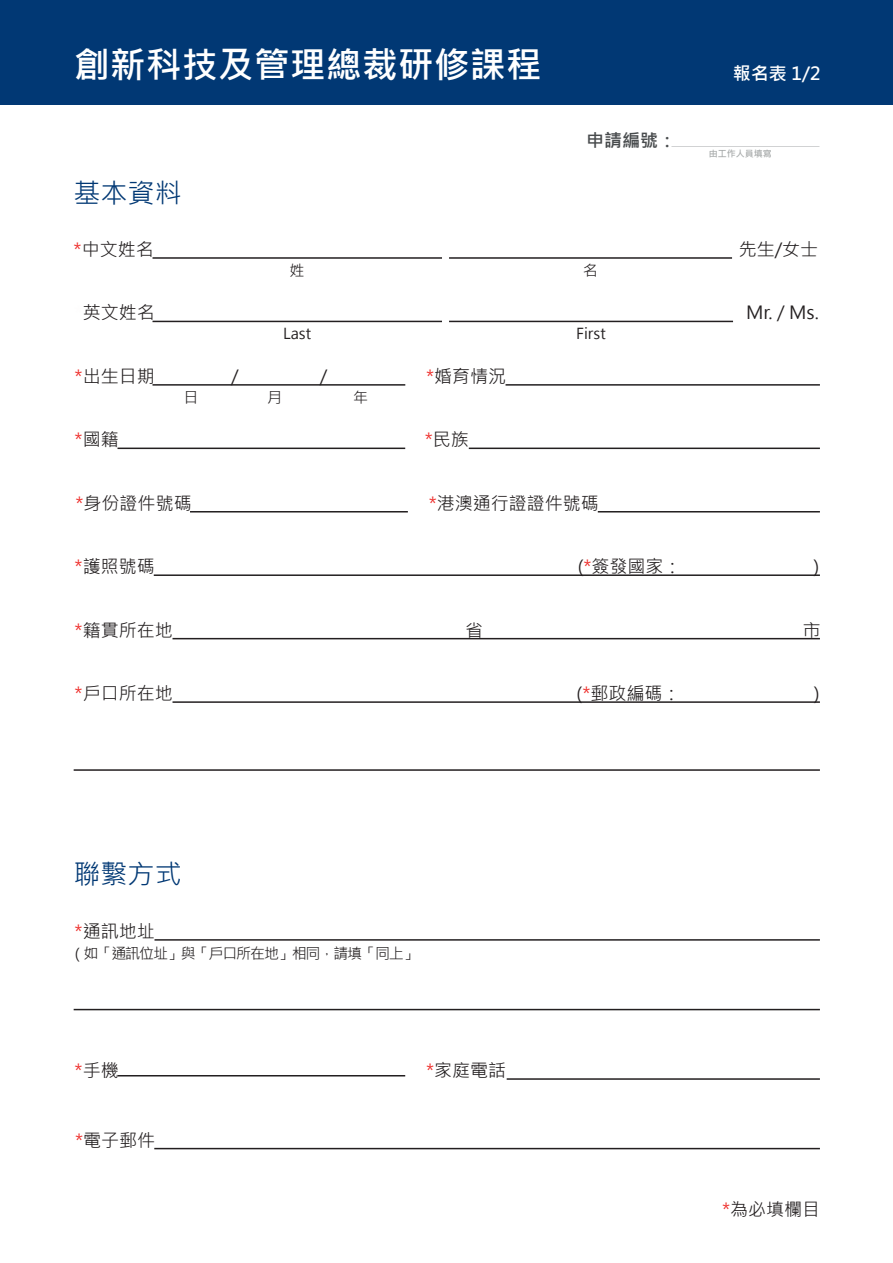
<style>
.page{position:relative;width:893px;height:1263px;background:#fff}
.page>*{position:absolute;margin:0;border:0;box-sizing:border-box;transform-origin:0 0}
.t1{font:700 36px "Microsoft Jheng Hei";color:#fff}
.t2{font:27px "Microsoft Jheng Hei";color:#013874}
.t3{font:18px "Microsoft Jheng Hei";color:#231f20}
.t4{font:700 18px "Microsoft Jheng Hei";color:#fff}
.t5{font:700 18px "Microsoft Jheng Hei";color:#484b4d}
.t6{font:15px "Microsoft Jheng Hei";letter-spacing:-.075em;color:#231f20}
.t7{font:700 9px "Microsoft Jheng Hei";color:#a7aaaa}
.s1{color:#ee2f2c}
.s2{color:#fefdfd}
</style>
<div class="page">
<div style="left:0;top:0;width:893px;height:105px;background:#013874"></div>
<hr style="left:152px;top:257px;width:290px;height:2px;background:#231f20">
<hr style="left:449px;top:257px;width:283px;height:2px;background:#231f20">
<hr style="left:152px;top:384px;width:253px;height:2px;background:#231f20">
<hr style="left:506px;top:384px;width:314px;height:2px;background:#231f20">
<hr style="left:118px;top:448px;width:287px;height:1px;background:#231f20">
<hr style="left:469px;top:448px;width:351px;height:1px;background:#231f20">
<hr style="left:154px;top:1148px;width:666px;height:1px;background:#231f20">
<hr style="left:118px;top:1075px;width:287px;height:1px;background:#231f20">
<hr style="left:507px;top:1078px;width:313px;height:2px;background:#231f20">
<hr style="left:154px;top:939px;width:666px;height:2px;background:#231f20">
<hr style="left:74px;top:1009px;width:746px;height:1px;background:#231f20">
<hr style="left:190px;top:511px;width:218px;height:1px;background:#231f20">
<hr style="left:598px;top:511px;width:222px;height:1px;background:#231f20">
<hr style="left:154px;top:574px;width:666px;height:2px;background:#231f20">
<hr style="left:172px;top:638px;width:648px;height:1px;background:#231f20">
<hr style="left:74px;top:769px;width:746px;height:2px;background:#231f20">
<hr style="left:152px;top:321px;width:290px;height:1px;background:#231f20">
<hr style="left:449px;top:321px;width:284px;height:1px;background:#231f20">
<hr style="left:172px;top:701px;width:648px;height:2px;background:#231f20">
<h1 class="t1" style="left:74px;top:42px;width:470px">創新科技及管理總裁研修課程</h1>
<h2 class="t2" style="left:74px;top:176px;width:109px">基本資料</h2>
<p class="t5" style="left:586px;top:129px;width:91px">申請編號：</p>
<p class="t4" style="left:733px;top:62px;width:89px">報名表 1/2</p>
<p class="t7" style="left:709px;top:148px;width:64px">由工作人員填寫</p>
<p class="t3" style="left:74px;top:238px;width:82px"><span class="s1">*</span>中文姓名</p>
<p class="t3" style="left:739px;top:238px;width:81px">先生/女士</p>
<p class="t6" style="left:290px;top:261px;width:16px">姓</p>
<p class="t6" style="left:583px;top:261px;width:16px">名</p>
<p class="t3" style="left:75px;top:302px;width:82px"><span class="s2">*</span>英文姓名</p>
<p class="t3" style="left:746px;top:302px;width:74px">Mr. / Ms.</p>
<p class="t6" style="left:283px;top:324px;width:30px">Last</p>
<p class="t6" style="left:576px;top:324px;width:31px">First</p>
<p class="t3" style="left:75px;top:365px;width:82px"><span class="s1">*</span>出生日期</p>
<p class="t3" style="left:231px;top:365px;width:9px">/</p>
<p class="t3" style="left:320px;top:365px;width:9px">/</p>
<p class="t3" style="left:426px;top:365px;width:82px"><span class="s1">*</span>婚育情況</p>
<p class="t6" style="left:184px;top:388px;width:16px">日</p>
<p class="t6" style="left:267px;top:388px;width:16px">月</p>
<p class="t6" style="left:353px;top:388px;width:16px">年</p>
<p class="t3" style="left:75px;top:428px;width:46px"><span class="s1">*</span>國籍</p>
<p class="t3" style="left:425px;top:428px;width:46px"><span class="s1">*</span>民族</p>
<p class="t3" style="left:76px;top:492px;width:118px"><span class="s1">*</span>身份證件號碼</p>
<p class="t3" style="left:429px;top:492px;width:172px"><span class="s1">*</span>港澳通行證證件號碼</p>
<p class="t3" style="left:75px;top:555px;width:82px"><span class="s1">*</span>護照號碼</p>
<p class="t3" style="left:578px;top:555px;width:105px">(<span class="s1">*</span>簽發國家：</p>
<p class="t3" style="left:813px;top:555px;width:7px">)</p>
<p class="t3" style="left:75px;top:619px;width:100px"><span class="s1">*</span>籍貫所在地</p>
<p class="t3" style="left:465px;top:619px;width:19px">省</p>
<p class="t3" style="left:803px;top:619px;width:19px">市</p>
<p class="t3" style="left:75px;top:682px;width:100px"><span class="s1">*</span>戶口所在地</p>
<h2 class="t2" style="left:74px;top:857px;width:109px">聯繫方式</h2>
<p class="t3" style="left:75px;top:920px;width:82px"><span class="s1">*</span>通訊地址</p>
<p class="t6" style="left:70px;top:943px;width:349px">（如「通訊位址」與「戶口所在地」相同，請填「同上」</p>
<p class="t3" style="left:75px;top:1059px;width:46px"><span class="s1">*</span>手機</p>
<p class="t3" style="left:426px;top:1059px;width:82px"><span class="s1">*</span>家庭電話</p>
<p class="t3" style="left:75px;top:1129px;width:82px"><span class="s1">*</span>電子郵件</p>
<p class="t3" style="left:577px;top:682px;width:105px">(<span class="s1">*</span>郵政編碼：</p>
<p class="t3" style="left:814px;top:682px;width:7px">)</p>
<p class="t3" style="left:722px;top:1198px;width:100px"><span class="s1">*</span>為必填欄目</p>
</div>
